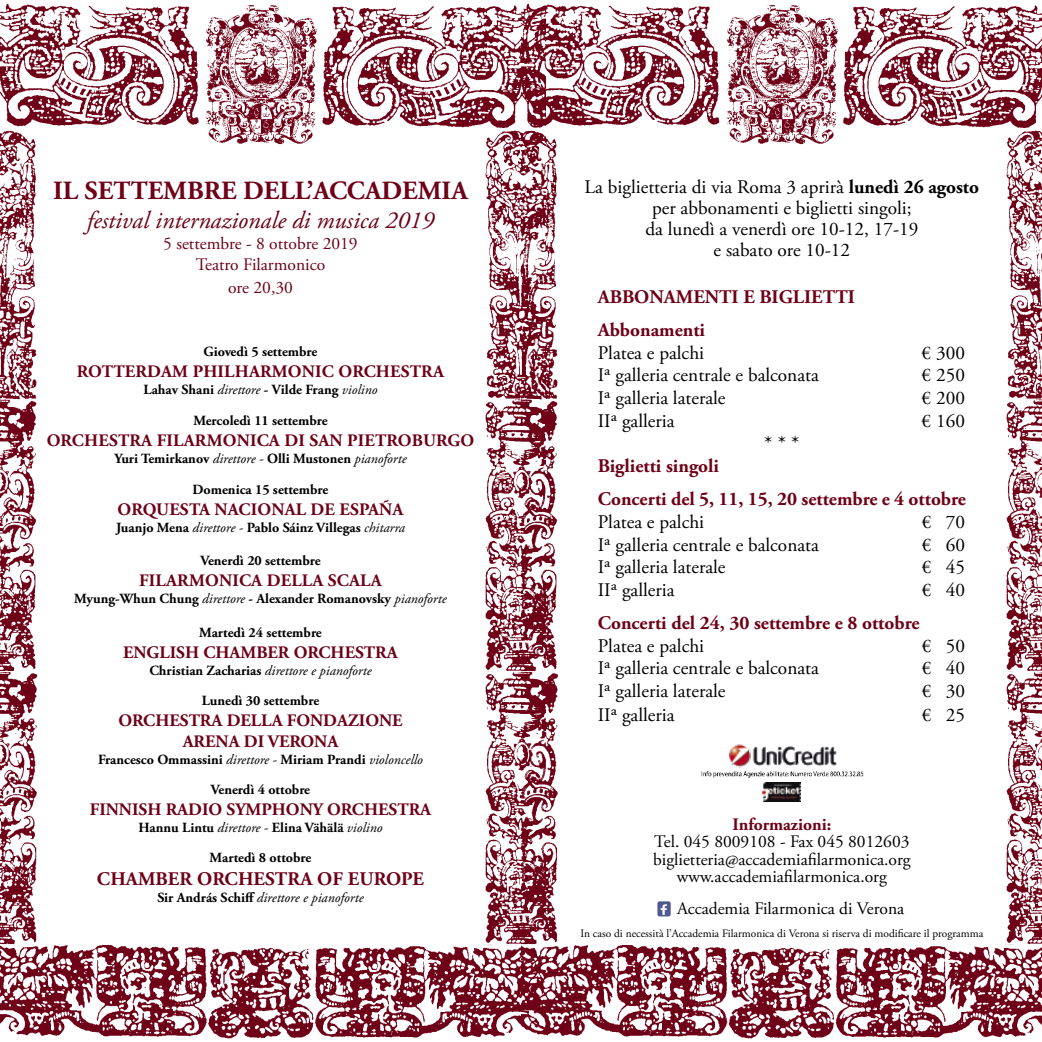
<style>
.page{position:relative;width:1042px;height:1042px;background:#fff}
.page>*{position:absolute;margin:0;border:0;box-sizing:border-box;transform-origin:0 0}
.t1{font:700 26.25px "Adobe Garamond Pro";color:#6e0017}
.t2{font:italic 24.5px "Adobe Garamond Pro";color:#6e0017}
.t3{font:21px "Adobe Garamond Pro";color:#000}
.t4{font:19.25px/21px "Adobe Garamond Pro";color:#000;text-align:center}
.t5{font:700 19.25px/32.7px "Adobe Garamond Pro";color:#6e0017}
.t6{font:700 17.5px/21px "Adobe Garamond Pro";color:#6e0017;text-align:center}
.t7{font:17.5px/17.5px "Adobe Garamond Pro";color:#000;text-align:center}
.t8{font:17.5px/21px "Adobe Garamond Pro";color:#6e0017;text-align:center}
.t9{font:700 14px/30.3px "Adobe Garamond Pro";color:#000;text-align:center}
.t10{font:italic 14px "Adobe Garamond Pro";color:#000}
.t11{font:11.38px "Adobe Garamond Pro";color:#000}
.s1{font-weight:400;font-style:italic}
.s2{font-weight:700;font-style:normal}
.s3{font-weight:700}
</style>
<div class="page">
<img style="left:546px;top:944px;width:496px;height:95px">
<img style="left:0;top:944px;width:546px;height:95px">
<img style="left:546px;top:4px;width:496px;height:124px">
<img style="left:0;top:3px;width:546px;height:125px">
<img style="left:725px;top:4px;width:116px;height:141px">
<img style="left:204px;top:3px;width:116px;height:142px">
<img style="left:546px;top:137px;width:12px;height:806px">
<img style="left:0;top:131px;width:38px;height:813px">
<img style="left:1005px;top:131px;width:37px;height:813px">
<img style="left:484px;top:131px;width:62px;height:813px">
<img style="left:763px;top:783px;width:38px;height:18px">
<img style="left:701px;top:771px;width:162px;height:7px">
<img style="left:728px;top:744px;width:109px;height:24px">
<div style="left:657px;top:901px;width:14px;height:15px;background:#505892;border-radius:2px"></div>
<svg style="left:660px;top:904px;width:7px;height:11px"></svg>
<h1 class="t1" style="left:53px;top:175px;width:416px">IL SETTEMBRE DELL’ACCADEMIA</h1>
<h2 class="t2" style="left:87px;top:206px;width:349px">festival internazionale di musica 2019</h2>
<p class="t8" style="left:163px;top:234px;width:196px">5 settembre - 8 ottobre 2019<br>Teatro Filarmonico</p>
<p class="t8" style="left:228px;top:278px;width:66px">ore 20,30</p>
<p class="t9" style="left:204px;top:337px;width:115px">Giovedì 5 settembre</p>
<p class="t6" style="left:77px;top:362px;width:368px">ROTTERDAM PHILHARMONIC ORCHESTRA</p>
<p class="t9" style="left:144px;top:375px;width:235px">Lahav Shani <span class="s1">direttore</span> - Vilde Frang <span class="s1">violino</span></p>
<p class="t9" style="left:193px;top:406px;width:136px">Mercoledì 11 settembre</p>
<p class="t6" style="left:47px;top:430px;width:429px">ORCHESTRA FILARMONICA DI SAN PIETROBURGO</p>
<p class="t9" style="left:114px;top:444px;width:294px">Yuri Temirkanov <span class="s1">direttore -</span> Olli Mustonen <span class="s1">pianoforte</span></p>
<p class="t9" style="left:193px;top:474px;width:137px">Domenica 15 settembre</p>
<p class="t6" style="left:117px;top:499px;width:287px">ORQUESTA NACIONAL DE ESPAÑA</p>
<p class="t9" style="left:116px;top:512px;width:290px">Juanjo Mena <span class="s1">direttore -</span> Pablo Sáinz Villegas <span class="s1">chitarra</span></p>
<p class="t9" style="left:200px;top:546px;width:122px">Venerdì 20 settembre</p>
<p class="t6" style="left:139px;top:570px;width:244px">FILARMONICA DELLA SCALA</p>
<p class="t9" style="left:74px;top:584px;width:374px">Myung-Whun Chung <span class="s1">direttore</span> - Alexander Romanovsky <span class="s1">pianoforte</span></p>
<p class="t9" style="left:199px;top:617px;width:124px">Martedì 24 settembre</p>
<p class="t6" style="left:123px;top:642px;width:276px">ENGLISH CHAMBER ORCHESTRA</p>
<p class="t9" style="left:149px;top:655px;width:224px">Christian Zacharias <span class="s1">direttore e pianoforte<br></span>Lunedì 30 settembre</p>
<p class="t6" style="left:118px;top:710px;width:286px">ORCHESTRA DELLA FONDAZIONE<br>ARENA DI VERONA</p>
<p class="t9" style="left:98px;top:744px;width:326px">Francesco Ommassini <span class="s1">direttore -</span> Miriam Prandi <span class="s1">violoncello<br></span>Venerdì 4 ottobre</p>
<p class="t6" style="left:90px;top:799px;width:343px">FINNISH RADIO SYMPHONY ORCHESTRA</p>
<p class="t9" style="left:138px;top:812px;width:245px">Hannu Lintu <span class="s1">direttore -</span> Elina Vähälä <span class="s1">violino<br></span>Martedì 8 ottobre</p>
<h3 class="t5" style="left:97px;top:863px;width:328px">CHAMBER ORCHESTRA OF EUROPE</h3>
<p class="t10" style="left:157px;top:889px;width:208px"><span class="s2">Sir András Schiff</span> direttore e pianoforte</p>
<h3 class="t4" style="left:585px;top:177px;width:396px">La biglietteria di via Roma 3 aprirà <span class="s3">lunedì 26 agosto </span>per abbonamenti e biglietti singoli;<br>da lunedì a venerdì ore 10-12, 17-19<br>e sabato ore 10-12</h3>
<h3 class="t5" style="left:598px;top:281px;width:259px">ABBONAMENTI E BIGLIETTI<br>Abbonamenti</h3>
<h3 class="t4" style="left:598px;top:343px;width:108px">Platea e palchi</h3>
<h3 class="t4" style="left:921px;top:343px;width:45px">€ 300</h3>
<h3 class="t4" style="left:598px;top:365px;width:221px">Ia galleria centrale e balconata</h3>
<h3 class="t4" style="left:921px;top:365px;width:45px">€ 250</h3>
<h3 class="t4" style="left:598px;top:388px;width:129px">Ia galleria laterale</h3>
<h3 class="t4" style="left:921px;top:388px;width:45px">€ 200</h3>
<h3 class="t4" style="left:598px;top:411px;width:77px">IIa galleria</h3>
<h3 class="t4" style="left:921px;top:411px;width:45px">€ 160</h3>
<h3 class="t3" style="left:764px;top:430px;width:37px">* * *</h3>
<h3 class="t5" style="left:598px;top:450px;width:370px">Biglietti singoli<br>Concerti del 5, 11, 15, 20 settembre e 4 ottobre</h3>
<h3 class="t4" style="left:598px;top:512px;width:108px">Platea e palchi</h3>
<h3 class="t4" style="left:921px;top:512px;width:45px">€ 70</h3>
<h3 class="t4" style="left:598px;top:535px;width:221px">Ia galleria centrale e balconata</h3>
<h3 class="t4" style="left:921px;top:535px;width:45px">€ 60</h3>
<h3 class="t4" style="left:598px;top:557px;width:129px">Ia galleria laterale</h3>
<h3 class="t4" style="left:921px;top:557px;width:45px">€ 45</h3>
<h3 class="t4" style="left:598px;top:580px;width:77px">IIa galleria</h3>
<h3 class="t4" style="left:921px;top:580px;width:45px">€ 40</h3>
<h3 class="t5" style="left:598px;top:607px;width:323px">Concerti del 24, 30 settembre e 8 ottobre</h3>
<h3 class="t4" style="left:598px;top:636px;width:108px">Platea e palchi</h3>
<h3 class="t4" style="left:921px;top:636px;width:45px">€ 50</h3>
<h3 class="t4" style="left:598px;top:658px;width:221px">Ia galleria centrale e balconata</h3>
<h3 class="t4" style="left:921px;top:658px;width:45px">€ 40</h3>
<h3 class="t4" style="left:598px;top:681px;width:129px">Ia galleria laterale</h3>
<h3 class="t4" style="left:921px;top:681px;width:45px">€ 30</h3>
<h3 class="t4" style="left:598px;top:704px;width:77px">IIa galleria</h3>
<h3 class="t4" style="left:921px;top:704px;width:45px">€ 25</h3>
<p class="t6" style="left:732px;top:814px;width:100px">Informazioni:</p>
<p class="t7" style="left:653px;top:834px;width:259px">Tel. 045 8009108 - Fax 045 8012603 biglietteria@accademiafilarmonica.org www.accademiafilarmonica.org</p>
<p class="t7" style="left:677px;top:900px;width:227px">Accademia Filarmonica di Verona</p>
<p class="t11" style="left:580px;top:927px;width:404px">In caso di necessità l’Accademia Filarmonica di Verona si riserva di modificare il programma</p>
</div>
